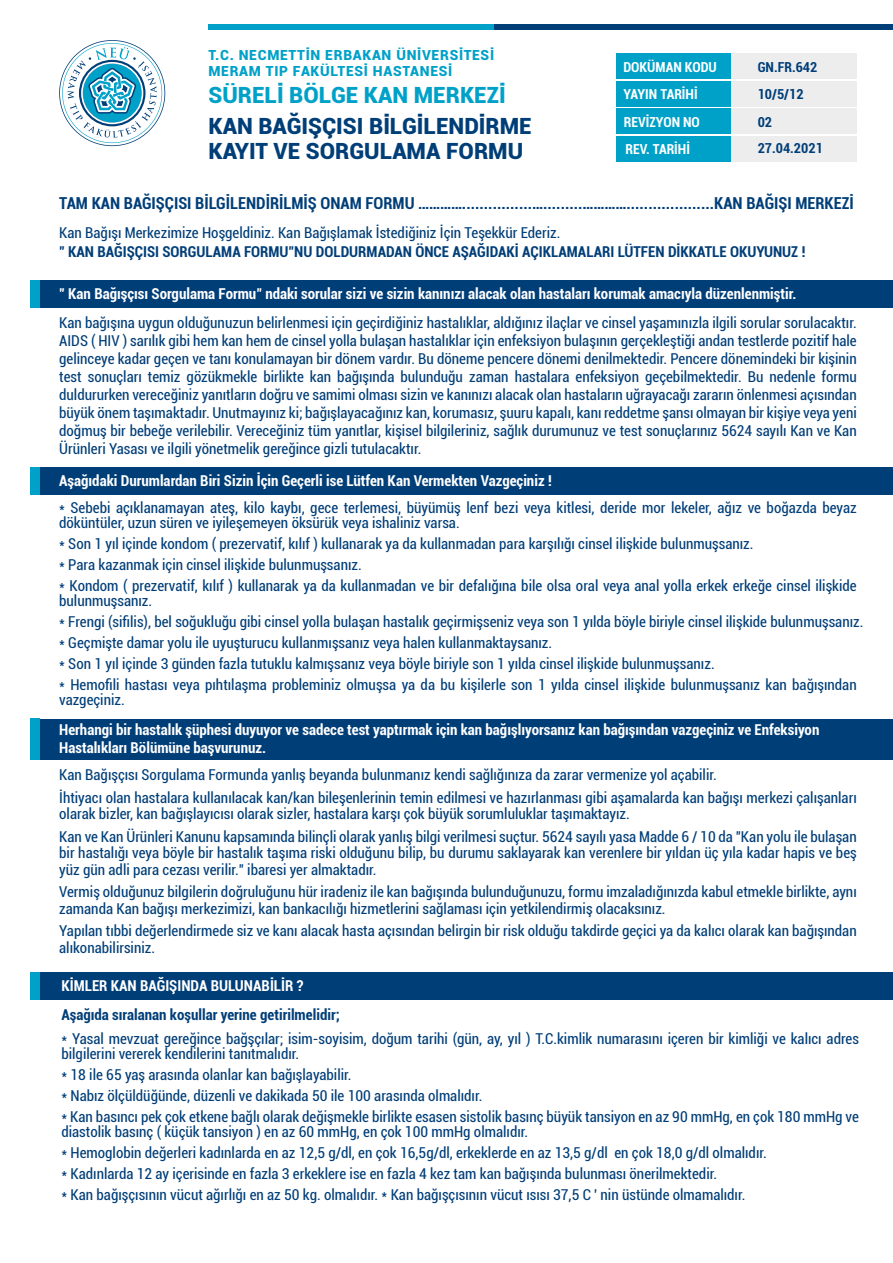
<style>
.page{position:relative;width:893px;height:1263px;background:#fff}
.page>*{position:absolute;margin:0;border:0;box-sizing:border-box;transform-origin:0 0}
.t1{font:900 22.35px/24.9px "Roboto";color:#003e78}
.t2{font:900 22.35px "Roboto";color:#00a1c8}
.t3{font:700 condensed 16.5px "Roboto";color:#003e78}
.t4{font:condensed 15px/21px "Roboto";color:#003e78}
.t5{font:700 condensed 15px/18px "Roboto";color:#fff}
.t6{font:700 condensed 15px "Roboto";color:#003e78}
.t7{font:900 13.95px/15.8px "Roboto";letter-spacing:.05em;color:#00a1c8}
.t8{font:700 condensed 13.8px "Roboto";color:#fff}
.t9{font:700 condensed 13.8px/26.2px "Roboto";color:#003e78}
</style>
<div class="page">
<div style="left:40px;top:972px;width:853px;height:28px;background:#003e78"></div>
<div style="left:30px;top:972px;width:10px;height:28px;background:#00a1c8"></div>
<div style="left:40px;top:719px;width:853px;height:41px;background:#003e78"></div>
<div style="left:30px;top:719px;width:10px;height:41px;background:#00a1c8"></div>
<div style="left:40px;top:280px;width:853px;height:27px;background:#003e78"></div>
<div style="left:30px;top:280px;width:10px;height:27px;background:#00a1c8"></div>
<div style="left:40px;top:468px;width:853px;height:27px;background:#003e78"></div>
<div style="left:30px;top:467px;width:10px;height:28px;background:#00a1c8"></div>
<svg style="left:59px;top:40px;width:106px;height:106px"></svg>
<div style="left:494px;top:24px;width:399px;height:6px;background:#003e78"></div>
<div style="left:208px;top:24px;width:286px;height:6px;background:#00a1c8"></div>
<div style="left:616px;top:81px;width:115px;height:25px;background:#00a1c8"></div>
<div style="left:731px;top:81px;width:126px;height:25px;background:#ededed"></div>
<div style="left:616px;top:54px;width:115px;height:25px;background:#00a1c8"></div>
<div style="left:731px;top:54px;width:126px;height:25px;background:#ededed"></div>
<div style="left:616px;top:109px;width:115px;height:25px;background:#00a1c8"></div>
<div style="left:731px;top:109px;width:126px;height:25px;background:#ededed"></div>
<div style="left:616px;top:136px;width:115px;height:25px;background:#00a1c8"></div>
<div style="left:731px;top:136px;width:126px;height:25px;background:#ededed"></div>
<p class="t7" style="left:208px;top:47px;width:287px">T.C. NECMETTİN ERBAKAN ÜNİVERSİTESİ<br>MERAM TIP FAKÜLTESİ HASTANESİ</p>
<h1 class="t2" style="left:208px;top:80px;width:299px">SÜRELİ BÖLGE KAN MERKEZİ</h1>
<p class="t8" style="left:623px;top:57px;width:95px">DOKÜMAN KODU</p>
<p class="t9" style="left:758px;top:53px;width:61px">GN.FR.642</p>
<p class="t8" style="left:623px;top:85px;width:76px">YAYIN TARİHİ</p>
<p class="t9" style="left:758px;top:80px;width:47px">10/5/12</p>
<h1 class="t1" style="left:208px;top:113px;width:325px">KAN BAĞIŞÇISI BİLGİLENDİRME<br>KAYIT VE SORGULAMA FORMU</h1>
<p class="t3" style="left:59px;top:192px;width:796px">TAM KAN BAĞIŞÇISI BİLGİLENDİRİLMİŞ ONAM FORMU …………................….........…………....................KAN BAĞIŞI MERKEZİ</p>
<p class="t4" style="left:59px;top:222px;width:503px">Kan Bağışı Merkezimize Hoşgeldiniz. Kan Bağışlamak İstediğiniz İçin Teşekkür Ederiz.</p>
<p class="t6" style="left:59px;top:242px;width:748px">" KAN BAĞIŞÇISI SORGULAMA FORMU"NU DOLDURMADAN ÖNCE AŞAĞIDAKİ AÇIKLAMALARI LÜTFEN DİKKATLE OKUYUNUZ !</p>
<p class="t8" style="left:624px;top:112px;width:78px">REVİZYON NO</p>
<p class="t9" style="left:758px;top:108px;width:67px">02<br>27.04.2021</p>
<p class="t8" style="left:626px;top:140px;width:66px">REV. TARİHİ</p>
<p class="t5" style="left:59px;top:285px;width:739px">" Kan Bağışçısı Sorgulama Formu" ndaki sorular sizi ve sizin kanınızı alacak olan hastaları korumak amacıyla düzenlenmiştir.</p>
<p class="t4" style="left:59px;top:313px;width:799px;line-height:18px;text-align:justify">Kan bağışına uygun olduğunuzun belirlenmesi için geçirdiğiniz hastalıklar, aldığınız ilaçlar ve cinsel yaşamınızla ilgili sorular sorulacaktır.<br>AIDS ( HIV ) sarılık gibi hem kan hem de cinsel yolla bulaşan hastalıklar için enfeksiyon bulaşının gerçekleştiği andan testlerde pozitif hale gelinceye kadar geçen ve tanı konulamayan bir dönem vardır. Bu döneme pencere dönemi denilmektedir. Pencere dönemindeki bir kişinin test sonuçları temiz gözükmekle birlikte kan bağışında bulunduğu zaman hastalara enfeksiyon geçebilmektedir. Bu nedenle formu duldururken vereceğiniz yanıtların doğru ve samimi olması sizin ve kanınızı alacak olan hastaların uğrayacağı zararın önlenmesi açısından büyük önem taşımaktadır. Unutmayınız ki; bağışlayacağınız kan, korumasız, şuuru kapalı, kanı reddetme şansı olmayan bir kişiye veya yeni doğmuş bir bebeğe verilebilir. Vereceğiniz tüm yanıtlar, kişisel bilgileriniz, sağlık durumunuz ve test sonuçlarınız 5624 sayılı Kan ve Kan Ürünleri Yasası ve ilgili yönetmelik gereğince gizli tutulacaktır.</p>
<p class="t5" style="left:59px;top:471px;width:494px">Aşağıdaki Durumlardan Biri Sizin İçin Geçerli ise Lütfen Kan Vermekten Vazgeçiniz !</p>
<p class="t4" style="left:59px;top:500px;width:799px;line-height:15px">* Sebebi açıklanamayan ateş, kilo kaybı, gece terlemesi, büyümüş lenf bezi veya kitlesi, deride mor lekeler, ağız ve boğazda beyaz döküntüler, uzun süren ve iyileşemeyen öksürük veya ishaliniz varsa.</p>
<p class="t4" style="left:59px;top:533px;width:799px">* Son 1 yıl içinde kondom ( prezervatif, kılıf ) kullanarak ya da kullanmadan para karşılığı cinsel ilişkide bulunmuşsanız.<br>* Para kazanmak için cinsel ilişkide bulunmuşsanız.<br>* Kondom ( prezervatif, kılıf ) kullanarak ya da kullanmadan ve bir defalığına bile olsa oral veya anal yolla erkek erkeğe cinsel ilişkide</p>
<p class="t4" style="left:59px;top:590px;width:806px">bulunmuşsanız.<br>* Frengi (sifilis), bel soğukluğu gibi cinsel yolla bulaşan hastalık geçirmişseniz veya son 1 yılda böyle biriyle cinsel ilişkide bulunmuşsanız. * Geçmişte damar yolu ile uyuşturucu kullanmışsanız veya halen kullanmaktaysanız.<br>* Son 1 yıl içinde 3 günden fazla tutuklu kalmışsanız veya böyle biriyle son 1 yılda cinsel ilişkide bulunmuşsanız.<br>* Hemofili hastası veya pıhtılaşma probleminiz olmuşsa ya da bu kişilerle son 1 yılda cinsel ilişkide bulunmuşsanız kan bağışından</p>
<p class="t4" style="left:59px;top:689px;width:67px">vazgeçiniz.</p>
<p class="t5" style="left:59px;top:720px;width:762px">Herhangi bir hastalık şüphesi duyuyor ve sadece test yaptırmak için kan bağışlıyorsanız kan bağışından vazgeçiniz ve Enfeksiyon<br>Hastalıkları Bölümüne başvurunuz.</p>
<p class="t4" style="left:59px;top:763px;width:799px;line-height:22.5px">Kan Bağışçısı Sorgulama Formunda yanlış beyanda bulunmanız kendi sağlığınıza da zarar vermenize yol açabilir.<br>İhtiyacı olan hastalara kullanılacak kan/kan bileşenlerinin temin edilmesi ve hazırlanması gibi aşamalarda kan bağışı merkezi çalışanları</p>
<p class="t4" style="left:59px;top:802px;width:799px;line-height:22.5px">olarak bizler, kan bağışlayıcısı olarak sizler, hastalara karşı çok büyük sorumluluklar taşımaktayız.<br>Kan ve Kan Ürünleri Kanunu kapsamında bilinçli olarak yanlış bilgi verilmesi suçtur. 5624 sayılı yasa Madde 6 / 10 da "Kan yolu ile bulaşan</p>
<p class="t4" style="left:59px;top:844px;width:799px;line-height:16.5px">bir hastalığı veya böyle bir hastalık taşıma riski olduğunu bilip, bu durumu saklayarak kan verenlere bir yıldan üç yıla kadar hapis ve beş yüz gün adli para cezası verilir." ibaresi yer almaktadır.</p>
<p class="t4" style="left:59px;top:883px;width:799px;line-height:16.5px">Vermiş olduğunuz bilgilerin doğruluğunu hür iradeniz ile kan bağışında bulunduğunuzu, formu imzaladığınızda kabul etmekle birlikte, aynı zamanda Kan bağışı merkezimizi, kan bankacılığı hizmetlerini sağlaması için yetkilendirmiş olacaksınız.</p>
<p class="t4" style="left:59px;top:922px;width:799px;line-height:16.5px">Yapılan tıbbi değerlendirmede siz ve kanı alacak hasta açısından belirgin bir risk olduğu takdirde geçici ya da kalıcı olarak kan bağışından alıkonabilirsiniz.</p>
<p class="t5" style="left:61px;top:976px;width:243px">KİMLER KAN BAĞIŞINDA BULUNABİLİR ?</p>
<p class="t6" style="left:61px;top:1004px;width:280px">Aşağıda sıralanan koşullar yerine getirilmelidir;</p>
<p class="t4" style="left:61px;top:1030px;width:799px;line-height:15px">* Yasal mevzuat gereğince bağşçılar; isim-soyisim, doğum tarihi (gün, ay, yıl ) T.C.kimlik numarasını içeren bir kimliği ve kalıcı adres bilgilerini vererek kendilerini tanıtmalıdır.</p>
<p class="t4" style="left:61px;top:1063px;width:799px">* 18 ile 65 yaş arasında olanlar kan bağışlayabilir.<br>* Nabız ölçüldüğünde, düzenli ve dakikada 50 ile 100 arasında olmalıdır.<br>* Kan basıncı pek çok etkene bağlı olarak değişmekle birlikte esasen sistolik basınç büyük tansiyon en az 90 mmHg, en çok 180 mmHg ve</p>
<p class="t4" style="left:61px;top:1120px;width:707px">diastolik basınç ( küçük tansiyon ) en az 60 mmHg, en çok 100 mmHg olmalıdır.<br>* Hemoglobin değerleri kadınlarda en az 12,5 g/dl, en çok 16,5g/dl, erkeklerde en az 13,5 g/dl en çok 18,0 g/dl olmalıdır. * Kadınlarda 12 ay içerisinde en fazla 3 erkeklere ise en fazla 4 kez tam kan bağışında bulunması önerilmektedir.<br>* Kan bağışçısının vücut ağırlığı en az 50 kg. olmalıdır. * Kan bağışçısının vücut ısısı 37,5 C ' nin üstünde olmamalıdır.</p>
</div>
